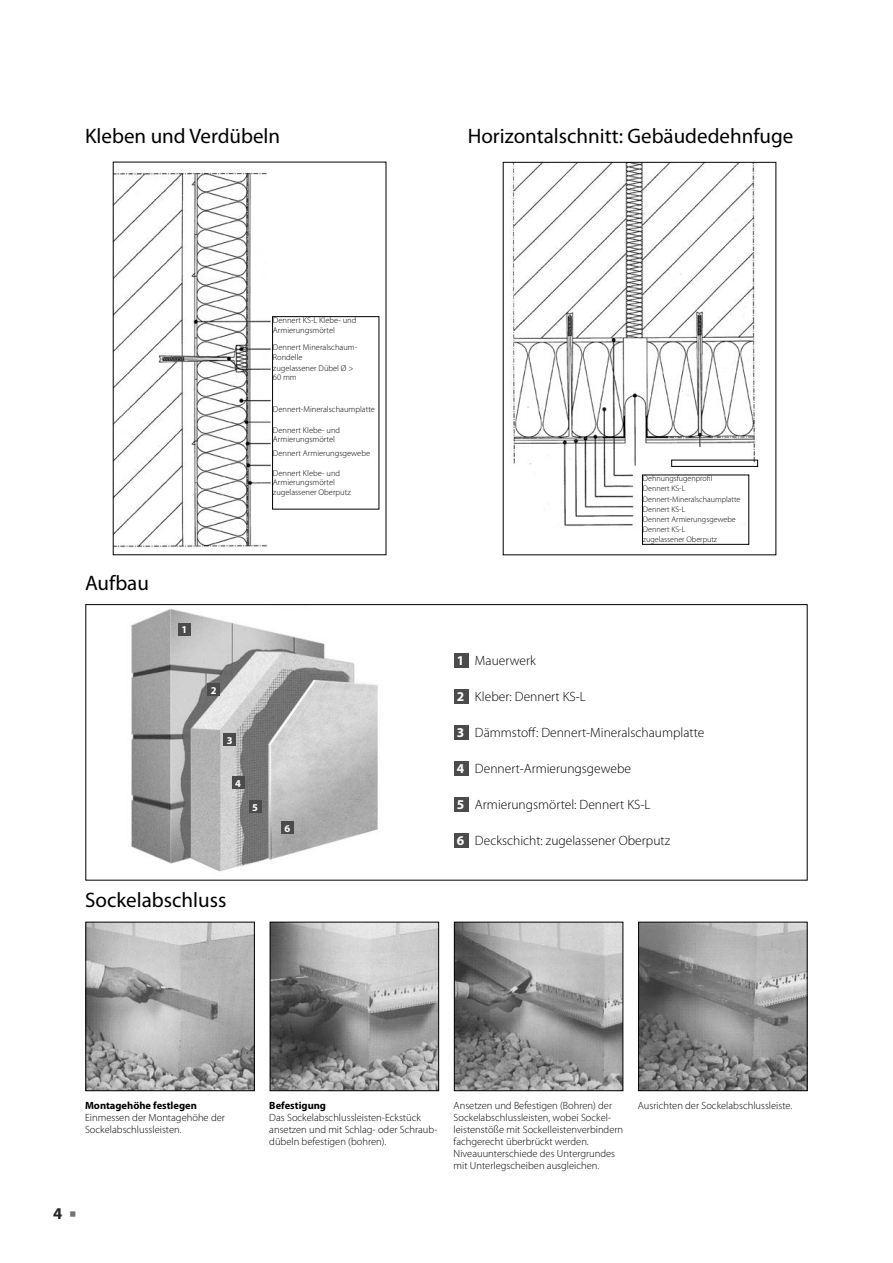
<style>
.page{position:relative;width:893px;height:1263px;background:#fff}
.page>*{position:absolute;margin:0;border:0;box-sizing:border-box;transform-origin:0 0}
.t1{font:21px "Myriad Pro";color:#000}
.t2{font:700 16.5px "Myriad Pro";color:#242424}
.t3{font:300 13.5px "Myriad Pro";color:#000}
.t4{font:300 10.5px/12px "Myriad Pro";color:#000}
.t5{font:700 10.5px "Myriad Pro";color:#000}
.t6{font:700 10.5px "Myriad Pro";color:#fff}
.t7{font:300 8.4px/9.6px "Myriad Pro";color:#000}
.t8{font:300 8.1px/10.1px "Myriad Pro";color:#000}
.s1{font-weight:700;color:#fff}
.s2{color:#737373}
</style>
<div class="page">
<img style="left:131px;top:609px;width:247px;height:263px">
<img style="left:115px;top:168px;width:162px;height:380px">
<div style="left:272px;top:316px;width:107px;height:193px;border:1px solid #000"></div>
<img style="left:509px;top:164px;width:247px;height:365px">
<div style="left:642px;top:475px;width:107px;height:70px;border:1px solid #000"></div>
<div style="left:671px;top:460px;width:87px;height:7px;border:1px solid #000"></div>
<div style="left:454px;top:653px;width:14px;height:14px;background:#4b4b4b"></div>
<div style="left:454px;top:689px;width:14px;height:15px;background:#4b4b4b"></div>
<div style="left:454px;top:725px;width:14px;height:15px;background:#4b4b4b"></div>
<div style="left:454px;top:761px;width:14px;height:15px;background:#4b4b4b"></div>
<div style="left:454px;top:797px;width:14px;height:15px;background:#4b4b4b"></div>
<div style="left:454px;top:833px;width:14px;height:15px;background:#4b4b4b"></div>
<div style="left:178px;top:623px;width:13px;height:13px;background:#4b4b4b"></div>
<div style="left:207px;top:684px;width:13px;height:12px;background:#4b4b4b"></div>
<div style="left:223px;top:733px;width:13px;height:13px;background:#4b4b4b"></div>
<div style="left:232px;top:777px;width:12px;height:12px;background:#4b4b4b"></div>
<div style="left:249px;top:800px;width:12px;height:13px;background:#4b4b4b"></div>
<div style="left:281px;top:821px;width:13px;height:13px;background:#4b4b4b"></div>
<img style="left:87px;top:924px;width:166px;height:165px">
<div style="left:85px;top:922px;width:170px;height:169px;border:1px solid #000"></div>
<img style="left:272px;top:924px;width:165px;height:165px">
<div style="left:270px;top:922px;width:169px;height:169px;border:1px solid #000"></div>
<img style="left:456px;top:924px;width:165px;height:165px">
<div style="left:454px;top:922px;width:169px;height:169px;border:1px solid #000"></div>
<img style="left:640px;top:924px;width:165px;height:165px">
<div style="left:638px;top:922px;width:169px;height:169px;border:1px solid #000"></div>
<h1 class="t1" style="left:85px;top:123px;width:197px">Kleben und Verdübeln</h1>
<h1 class="t1" style="left:468px;top:123px;width:327px">Horizontalschnitt: Gebäudedehnfuge</h1>
<h1 class="t1" style="left:85px;top:570px;width:65px">Aufbau</h1>
<p class="t7" style="left:273px;top:316px;width:85px">Dennert KS-L Klebe- und<br>Armierungsmörtel</p>
<p class="t7" style="left:273px;top:343px;width:86px">Dennert Mineralschaum-<br>Rondelle</p>
<p class="t7" style="left:273px;top:363px;width:82px">zugelassener Dübel Ø &gt;<br>60 mm</p>
<p class="t7" style="left:273px;top:405px;width:104px">Dennert-Mineralschaumplatte</p>
<p class="t7" style="left:273px;top:425px;width:69px">Dennert Klebe- und<br>Armierungsmörtel</p>
<p class="t7" style="left:273px;top:448px;width:99px">Dennert Armierungsgewebe</p>
<p class="t7" style="left:273px;top:468px;width:79px">Dennert Klebe- und<br>Armierungsmörtel zugelassener Oberputz</p>
<p class="t8" style="left:643px;top:474px;width:99px">Dehnungsfugenprofil<br>Dennert KS-L<br>Dennert-Mineralschaumplatte<br>Dennert KS-L<br>Dennert Armierungsgewebe<br>Dennert KS-L<br>zugelassener Oberputz</p>
<p class="t6" style="left:181px;top:623px;width:7px">1</p>
<p class="t6" style="left:211px;top:683px;width:7px">2</p>
<p class="t6" style="left:227px;top:733px;width:7px">3</p>
<p class="t6" style="left:235px;top:776px;width:7px">4</p>
<p class="t6" style="left:252px;top:800px;width:7px">5</p>
<p class="t6" style="left:285px;top:821px;width:7px">6</p>
<p class="t3" style="left:457px;top:653px;width:80px"><span class="s1">1</span> Mauerwerk</p>
<p class="t3" style="left:457px;top:689px;width:130px"><span class="s1">2</span> Kleber: Dennert KS-L</p>
<p class="t3" style="left:457px;top:725px;width:249px"><span class="s1">3</span> Dämmstoff: Dennert-Mineralschaumplatte</p>
<p class="t3" style="left:457px;top:761px;width:176px"><span class="s1">4</span> Dennert-Armierungsgewebe</p>
<p class="t3" style="left:457px;top:797px;width:195px"><span class="s1">5</span> Armierungsmörtel: Dennert KS-L</p>
<p class="t3" style="left:457px;top:833px;width:215px"><span class="s1">6</span> Deckschicht: zugelassener Oberputz</p>
<h1 class="t1" style="left:85px;top:887px;width:143px">Sockelabschluss</h1>
<p class="t5" style="left:85px;top:1098px;width:113px">Montagehöhe festlegen</p>
<p class="t4" style="left:85px;top:1111px;width:141px">Einmessen der Montagehöhe der<br>Sockelabschlussleisten.</p>
<h2 class="t2" style="left:53px;top:1203px;width:25px">4 <span class="s2">○</span></h2>
<p class="t5" style="left:269px;top:1098px;width:58px">Befestigung</p>
<p class="t4" style="left:269px;top:1111px;width:170px">Das Sockel ab schlussleisten-Eckstück ansetzen und mit Schlag- oder Schraub&shy;dübeln befestigen (bohren).</p>
<p class="t4" style="left:454px;top:1099px;width:171px">Ansetzen und Befestigen (Bohren) der Sockelabschluss leisten, wobei Sockel&shy;leistenstöße mit Sockel leistenver bindern fachgerecht überbrückt werden.<br>Niveauunterschiede des Untergrundes mit Unterleg scheiben ausgleichen.</p>
<p class="t4" style="left:638px;top:1099px;width:156px">Ausrichten der Sockel abschluss leiste.</p>
</div>
